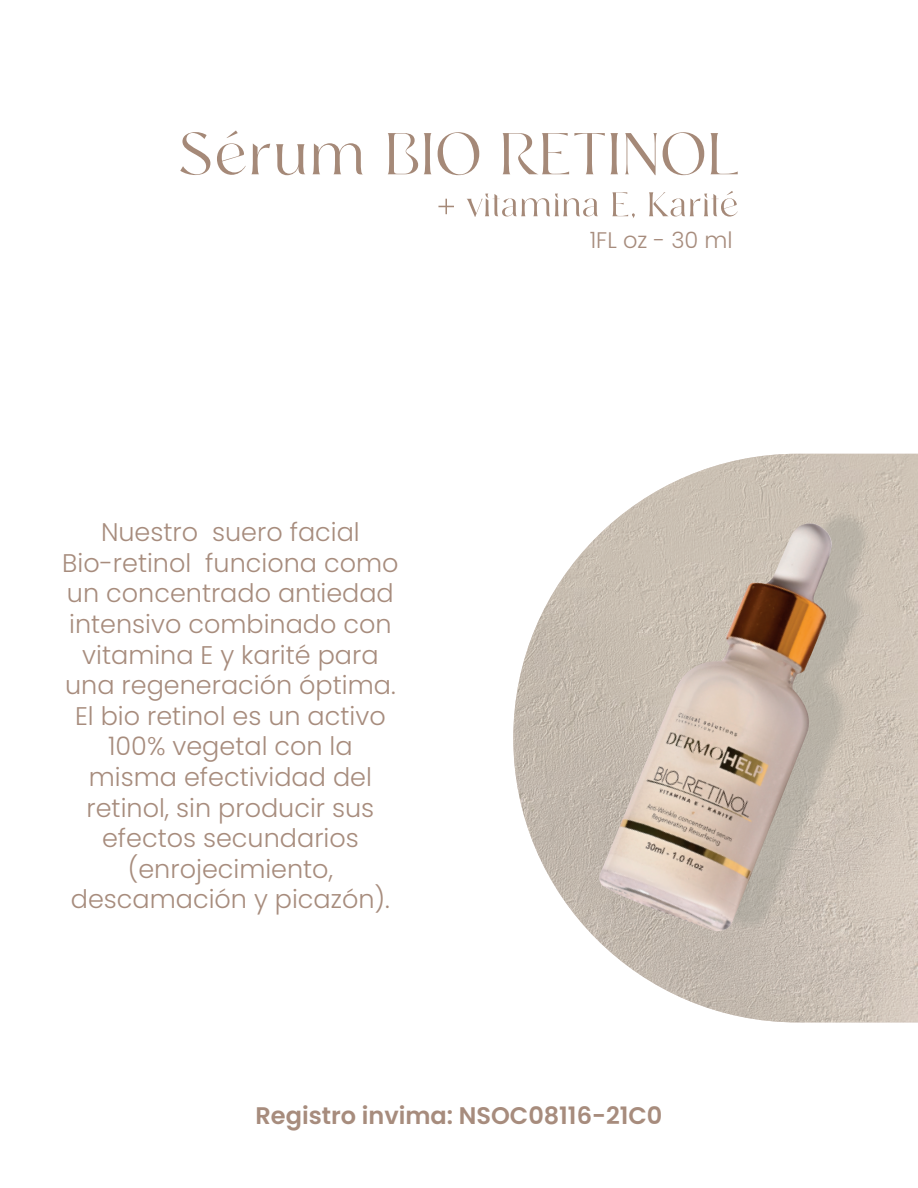
<style>
.page{position:relative;width:918px;height:1188px;background:#fff}
.page>*{position:absolute;margin:0;border:0;box-sizing:border-box;transform-origin:0 0}
.t1{font:300 25.5px/30.6px "Poppins";color:#a78c7d;text-align:center}
.t2{font:600 24px "Poppins";color:#a78c7d}
.t3{font:300 22.5px "Poppins";color:#a78c7d}
</style>
<div class="page">
<svg style="left:180px;top:132px;width:30px;height:43px"></svg>
<svg style="left:217px;top:130px;width:53px;height:45px"></svg>
<svg style="left:276px;top:144px;width:29px;height:31px"></svg>
<svg style="left:312px;top:143px;width:51px;height:31px"></svg>
<svg style="left:388px;top:133px;width:44px;height:41px"></svg>
<svg style="left:438px;top:132px;width:41px;height:43px"></svg>
<svg style="left:502px;top:133px;width:116px;height:41px"></svg>
<svg style="left:625px;top:133px;width:32px;height:42px"></svg>
<svg style="left:663px;top:132px;width:41px;height:43px"></svg>
<svg style="left:710px;top:133px;width:28px;height:41px"></svg>
<svg style="left:438px;top:199px;width:16px;height:15px"></svg>
<svg style="left:467px;top:194px;width:131px;height:23px"></svg>
<svg style="left:612px;top:192px;width:23px;height:26px"></svg>
<svg style="left:649px;top:191px;width:89px;height:26px"></svg>
<img style="left:513px;top:454px;width:405px;height:568px">
<img style="left:579px;top:462px;width:339px;height:517px">
<img style="left:595px;top:523px;width:237px;height:409px">
<p class="t1" style="left:62px;top:517px;width:338px">Nuestro suero facial<br>Bio-retinol funciona como un concentrado antiedad intensivo combinado con vitamina E y karité para una regeneración óptima.<br>El bio retinol es un activo<br>100% vegetal con la misma efectividad del retinol, sin producir sus efectos secundarios (enrojecimiento, descamación y picazón).</p>
<p class="t3" style="left:590px;top:228px;width:145px">1FL oz - 30 ml</p>
<p class="t2" style="left:256px;top:1101px;width:408px">Registro invima: NSOC08116-21C0</p>
</div>
